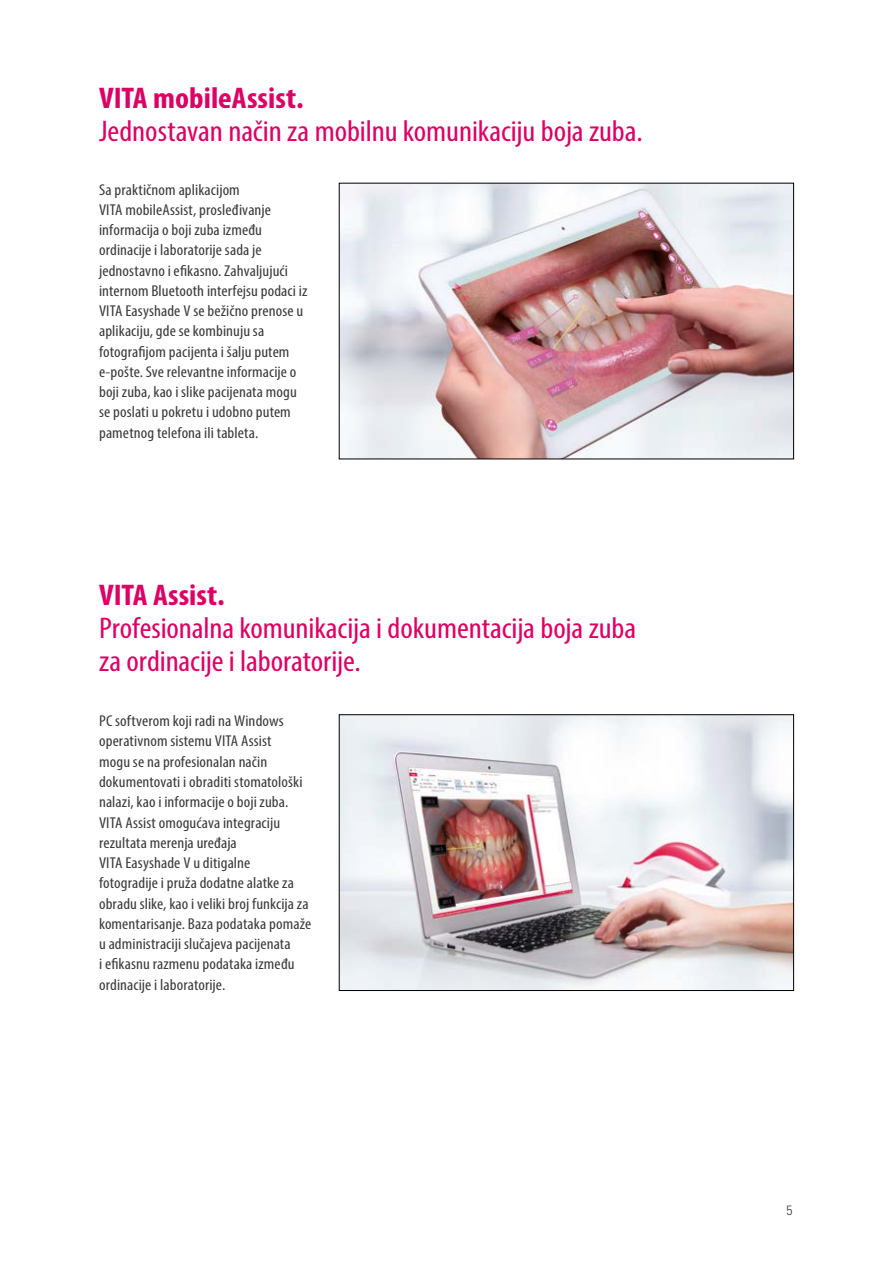
<style>
.page{position:relative;width:893px;height:1263px;background:#fff}
.page>*{position:absolute;margin:0;border:0;box-sizing:border-box;transform-origin:0 0}
.t1{font:condensed 30px/33px "Myriad Pro";letter-spacing:-.005em;color:#dd0064;scale:1.08 1}
.t2{font:700 condensed 30px "Myriad Pro";color:#dd0064;scale:1.08 1}
.t3{font:condensed 15.75px/20.2px "Myriad Pro";letter-spacing:.005em;color:#3b3b3a;scale:1.08 1}
.t4{font:300 condensed 13.5px "Univers";color:#3b3b3a}
</style>
<div class="page">
<img style="left:341px;top:185px;width:451px;height:272px">
<img style="left:341px;top:716px;width:451px;height:273px">
<div style="left:339px;top:714px;width:455px;height:277px;border:1px solid #000"></div>
<h1 class="t2" style="left:99px;top:81px;width:191px">VITA mobileAssist.</h1>
<h1 class="t1" style="left:99px;top:114px;width:505px">Jednostavan način za mobilnu komunikaciju boja zuba.</h1>
<p class="t3" style="left:99px;top:179px;width:194px">Sa praktičnom aplikacijom<br>VITA mobileAssist, prosleđivanje informacija o boji zuba između ordinacije i laboratorije sada je jednostavno i efikasno. Zahvaljujući internom Bluetooth interfejsu podaci iz VITA Easyshade V se bežično prenose u aplikaciju, gde se kombinuju sa fotografijom pacijenta i šalju putem e-pošte. Sve relevantne informacije o boji zuba, kao i slike pacijenata mogu se poslati u pokretu i udobno putem pametnog telefona ili tableta.</p>
<h1 class="t2" style="left:99px;top:579px;width:118px">VITA Assist.</h1>
<h1 class="t1" style="left:99px;top:611px;width:499px">Profesionalna komunikacija i dokumentacija boja zuba za ordinacije i laboratorije.</h1>
<p class="t3" style="left:99px;top:711px;width:198px">PC softverom koji radi na Windows operativnom sistemu VITA Assist<br>mogu se na profesionalan način dokumentovati i obraditi stomatološki nalazi, kao i informacije o boji zuba.<br>VITA Assist omogućava integraciju rezultata merenja uređaja<br>VITA Easyshade V u ditigalne fotogradije i pruža dodatne alatke za obradu slike, kao i veliki broj funkcija za komentarisanje. Baza podataka pomaže u administraciji slučajeva pacijenata<br>i efikasnu razmenu podataka između ordinacije i laboratorije.</p>
<p class="t4" style="left:786px;top:1202px;width:7px">5</p>
</div>
